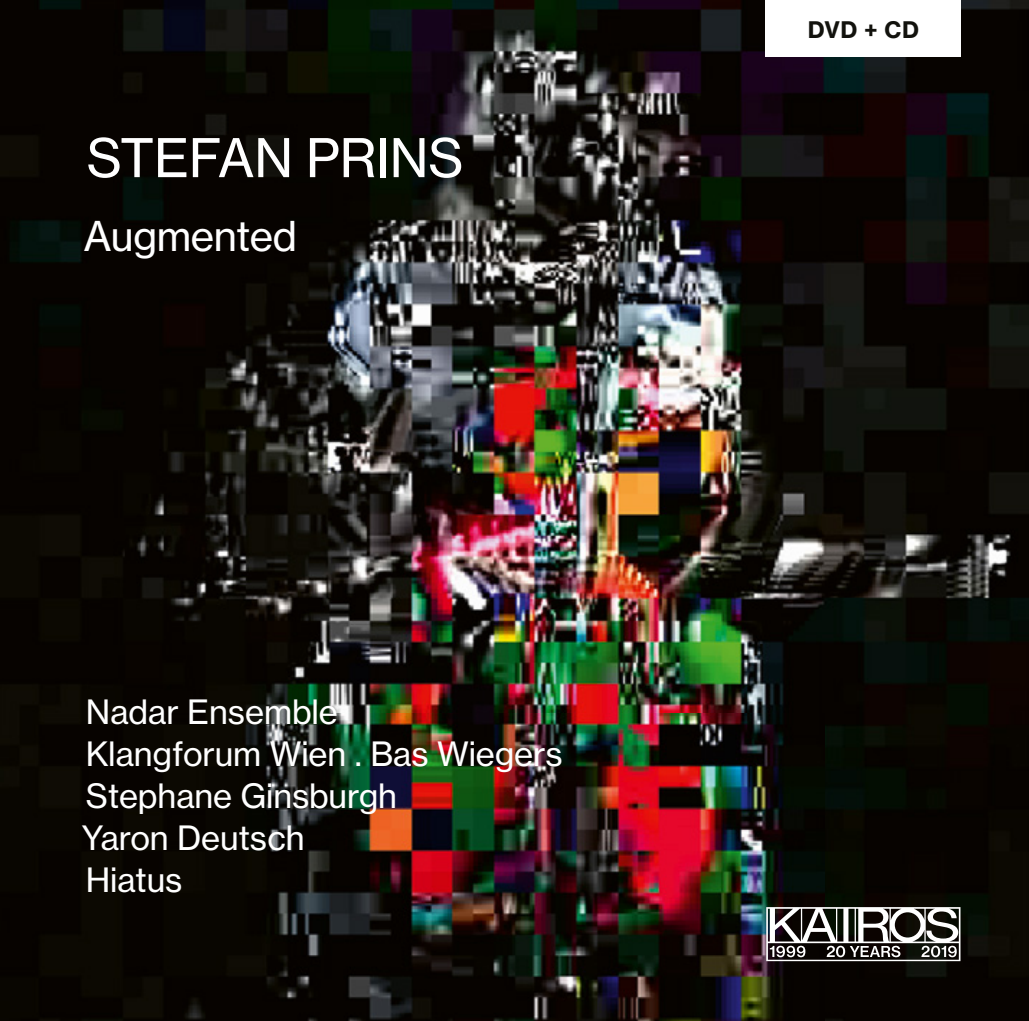
<style>
.page{position:relative;width:1029px;height:1021px;background:#fff}
.page>*{position:absolute;margin:0;border:0;box-sizing:border-box;transform-origin:0 0}
.t1{font:52.5px "N Haas Grotesk TX Pro 55 Rg";letter-spacing:-.005em;color:#fff}
.t2{font:40.5px "N Haas Grotesk TX Pro 55 Rg";letter-spacing:-.01em;color:#fff}
.t3{font:33px/42px "N Haas Grotesk TX Pro 55 Rg";letter-spacing:-.005em;color:#fff}
.t4{font:22.5px "N Haas Grotesk TX Pro 75 Bd";color:#12120d}
</style>
<div class="page">
<img style="left:0;top:0;width:823px;height:713px">
<img style="left:823px;top:0;width:206px;height:1020px">
<img style="left:0;top:713px;width:824px;height:307px">
<svg style="left:766px;top:907px;width:194px;height:54px"></svg>
<div style="left:766px;top:0;width:195px;height:56px;background:#fff"></div>
<h1 class="t1" style="left:87px;top:126px;width:378px">STEFAN PRINS</h1>
<p class="t2" style="left:83px;top:211px;width:215px">Augmented</p>
<p class="t3" style="left:82px;top:691px;width:483px">Nadar Ensemble<br>Klangforum Wien . Bas Wiegers<br>Stephane Ginsburgh<br>Yaron Deutsch<br>Hiatus</p>
<p class="t4" style="left:808px;top:16px;width:113px">DVD + CD</p>
</div>
